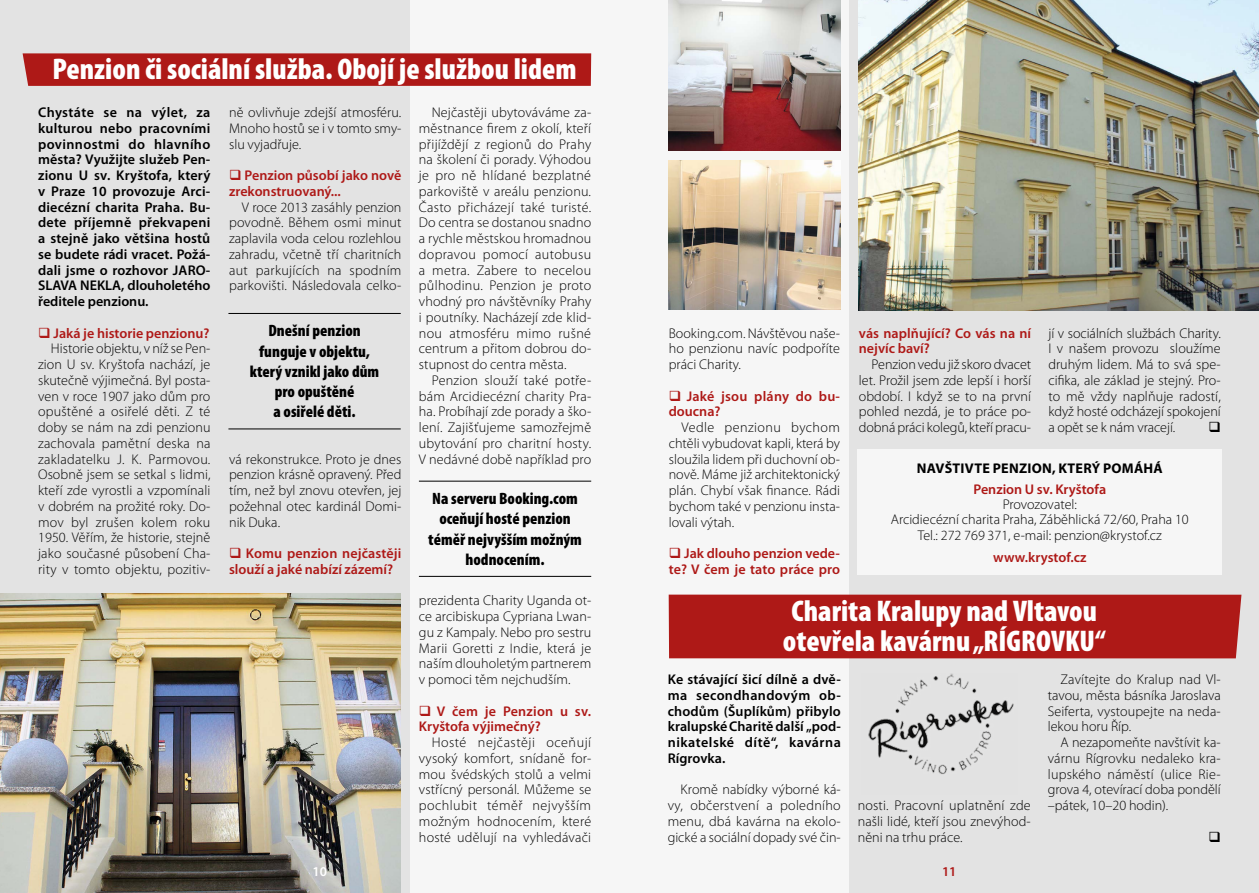
<style>
.page{position:relative;width:1259px;height:893px;background:#fff}
.page>*{position:absolute;margin:0;border:0;box-sizing:border-box;transform-origin:0 0}
.t1{font:900 condensed 30px/30px "Myriad Pro";color:#fff}
.t2{font:900 condensed 16.5px/20.2px "Myriad Pro";color:#000;text-align:center}
.t3{font:300 14.1px/15.8px "Myriad Pro";letter-spacing:.005em;color:#000;text-align:justify}
.t4{font:600 14.1px/15.8px "Myriad Pro";color:#000;text-align:justify}
.t5{font:600 14.1px/15.8px "Myriad Pro";color:#ae1917}
.t6{font:700 14.1px "Myriad Pro";letter-spacing:.02em;color:#000}
.t7{font:600 13.5px "Myriad Pro";color:#ae1917}
.t8{font:600 13.5px "Myriad Pro";color:#fff}
.s1{color:#ae1917}
.s2{font-weight:600;color:#ae1917}
</style>
<div class="page">
<div style="left:410px;top:0;width:439px;height:893px;background:#f6f6f6"></div>
<div style="left:0;top:0;width:410px;height:893px;background:#e3e3e3"></div>
<div style="left:849px;top:0;width:410px;height:893px;background:#e3e3e3"></div>
<img style="left:0;top:594px;width:401px;height:299px">
<div style="left:23px;top:53px;width:568px;height:33px;background:#ae1917"></div>
<img style="left:868px;top:673px;width:146px;height:101px">
<div style="left:668px;top:595px;width:573px;height:63px;background:#ae1917"></div>
<hr style="left:228px;top:313px;width:173px;height:1px;background:#000">
<hr style="left:228px;top:429px;width:173px;height:1px;background:#000">
<img style="left:668px;top:161px;width:172px;height:149px">
<img style="left:669px;top:0;width:171px;height:151px">
<hr style="left:419px;top:481px;width:172px;height:1px;background:#000">
<hr style="left:419px;top:576px;width:172px;height:1px;background:#000">
<img style="left:859px;top:0;width:400px;height:310px">
<div style="left:858px;top:450px;width:363px;height:125px;background:#f6f6f6"></div>
<h1 class="t1" style="left:53px;top:53px;width:525px">Penzion či sociální služba. Obojí je službou lidem</h1>
<p class="t4" style="left:38px;top:104px;width:174px">Chystáte se na výlet, za kulturou nebo pracovními povinnostmi do hlavního města? Využijte služeb Pen&shy;zionu U sv. Kryštofa, který v Praze 10 provozuje Arci&shy;diecézní charita Praha. Bu&shy;dete příjemně překvapeni a stejně jako většina hostů se budete rádi vracet. Požá&shy;dali jsme o rozhovor JARO-SLAVA NEKLA, dlouholetého ředitele penzionu.</p>
<p class="t3" style="left:38px;top:325px;width:174px;text-align:right"><span class="s1">❑</span> <span class="s2">Jaká je historie penzionu?<br></span>Historie objektu, v níž se Pen&shy;zion U sv. Kryštofa nachází, je skutečně výjimečná. Byl posta&shy;ven v roce 1907 jako dům pro opuštěné a osiřelé děti. Z té doby se nám na zdi penzionu zachovala pamětní deska na zakladatelku J. K. Parmovou.<br>Osobně jsem se setkal s lidmi, kteří zde vyrostli a vzpomínali v dobrém na prožité roky. Do&shy;mov byl zrušen kolem roku<br>1950. Věřím, že historie, stejně jako současné působení Cha&shy;rity v tomto objektu, pozitiv-</p>
<p class="t3" style="left:229px;top:104px;width:174px">ně ovlivňuje zdejší atmosféru.<br>Mnoho hostů se i v tomto smy&shy;slu vyjadřuje.</p>
<p class="t5" style="left:229px;top:167px;width:174px">❑ Penzion působí jako nově zrekonstruovaný...</p>
<p class="t3" style="left:229px;top:199px;width:174px;text-indent:13px">V roce 2013 zasáhly penzion povodně. Během osmi minut zaplavila voda celou rozlehlou zahradu, včetně tří charitních aut parkujících na spodním parkovišti. Následovala celko-</p>
<p class="t2" style="left:250px;top:320px;width:131px">Dnešní penzion funguje v objektu, který vznikl jako dům pro opuštěné<br>a osiřelé děti.</p>
<p class="t3" style="left:229px;top:451px;width:174px">vá rekonstrukce. Proto je dnes penzion krásně opravený. Před tím, než byl znovu otevřen, jej požehnal otec kardinál Domi&shy;nik Duka.</p>
<p class="t5" style="left:229px;top:545px;width:174px">❑ Komu penzion nejčastěji slouží a jaké nabízí zázemí?</p>
<p class="t8" style="left:312px;top:863px;width:16px">10</p>
<p class="t3" style="left:419px;top:104px;width:174px;text-indent:13px">N ejčastěji ubytováváme za&shy;městnance firem z okolí, kteří přijíždějí z regionů do Prahy na školení či porady. Výhodou je pro ně hlídané bezplatné parkoviště v areálu penzionu.<br>Často přicházejí také turisté.<br>Do centra se dostanou snadno a rychle městskou hromadnou dopravou pomocí autobusu a metra. Zabere to necelou půlhodinu. Penzion je proto vhodný pro návštěvníky Prahy i poutníky. Nacházejí zde klid&shy;nou atmosféru mimo rušné centrum a přitom dobrou do&shy;stupnost do centra města.</p>
<p class="t3" style="left:419px;top:372px;width:174px;text-indent:13px">Penzion slouží také potře&shy;bám Arcidiecézní charity Pra&shy;ha. Probíhají zde porady a ško&shy;lení. Zajišťujeme samozřejmě ubytování pro charitní hosty.<br>V nedávné době například pro</p>
<p class="t2" style="left:428px;top:488px;width:155px">Na serveru Booking.com oceňují hosté penzion téměř nejvyšším možným hodnocením.</p>
<p class="t3" style="left:419px;top:593px;width:174px">prezidenta Charity Uganda ot&shy;ce arcibiskupa Cypriana Lwan&shy;gu z Kampaly. Nebo pro sestru Marii Goretti z I ndie, která je naším dlouholetým partnerem v pomoci těm nejchudším.</p>
<p class="t5" style="left:419px;top:703px;width:174px">❑ V čem je Penzion u sv.<br>Kryštofa výjimečný?</p>
<p class="t3" style="left:419px;top:734px;width:174px;text-indent:13px">Hosté nejčastěji oceňují vysoký komfort, snídaně for&shy;mou švédských stolů a velmi vstřícný personál. Můžeme se pochlubit téměř nejvyšším možným hodnocením, které hosté udělují na vyhledávači</p>
<p class="t3" style="left:669px;top:325px;width:173px">Booking.com. N ávštěvou naše&shy;ho penzionu navíc podpoříte práci Charity.</p>
<p class="t5" style="left:669px;top:388px;width:173px">❑ Jaké jsou plány do bu&shy;doucna?</p>
<p class="t3" style="left:669px;top:419px;width:173px;text-indent:13px">Vedle penzionu bychom chtěli vybudovat kapli, která by sloužila lidem při duchovní ob&shy;nově. Máme již architektonický plán. Chybí však finance. Rádi bychom také v penzionu insta&shy;lovali výtah.</p>
<p class="t5" style="left:669px;top:545px;width:173px">❑ Jak dlouho penzion vede&shy;te? V čem je tato práce pro</p>
<p class="t5" style="left:859px;top:325px;width:174px">vás naplňující? Co vás na ní nejvíc baví?</p>
<p class="t3" style="left:859px;top:356px;width:174px;text-indent:13px">Penzion vedu již skoro dvacet let. Prožil jsem zde lepší i horší období. I když se to na první pohled nezdá, je to práce po&shy;dobná práci kolegů, kteří pracu-</p>
<p class="t3" style="left:1048px;top:325px;width:174px">jí v sociálních službách Charity.<br>I v našem provozu sloužíme druhým lidem. Má to svá spe&shy;cifika, ale základ je stejný. Pro&shy;to mě vždy naplňuje radostí, když hosté odcházejí spokojení a opět se k nám vracejí.</p>
<p class="t6" style="left:917px;top:459px;width:248px">NAVŠTIVTE PENZION, KTERÝ POMÁHÁ</p>
<p class="t5" style="left:973px;top:481px;width:134px">Penzion U sv. Kryštofa</p>
<p class="t3" style="left:891px;top:496px;width:299px;text-align:center">Provozovatel:<br>Arcidiecézní charita Praha, Záběhlická 72/60, Praha 10<br>Tel.: 272 769 371, e-mail: penzion@krystof.cz</p>
<p class="t5" style="left:993px;top:549px;width:95px">www.krystof.cz</p>
<h1 class="t1" style="left:783px;top:595px;width:324px">Charita Kralupy nad Vltavou otevřela kavárnu „RÍGROVKU“</h1>
<p class="t4" style="left:668px;top:671px;width:174px">Ke stávající šicí dílně a dvě&shy;ma secondhandovým ob&shy;chodům (Šuplíkům) přibylo kralupské Charitě další „pod&shy;nikatelské dítě“, kavárna Rígrovka.</p>
<p class="t3" style="left:668px;top:782px;width:174px;text-indent:13px">Kromě nabídky výborné ká&shy;vy, občerstvení a poledního menu, dbá kavárna na ekolo&shy;gické a sociální dopady své čin-</p>
<p class="t3" style="left:858px;top:797px;width:174px">nosti. Pracovní uplatnění zde našli lidé, kteří jsou znevýhod&shy;něni na trhu práce.</p>
<p class="t7" style="left:942px;top:863px;width:16px">11</p>
<p class="t3" style="left:1047px;top:671px;width:174px;text-indent:13px">Zavítejte do Kralup nad Vl&shy;tavou, města básníka Jaroslava Seiferta, vystoupejte na neda&shy;lekou horu Říp.</p>
<p class="t3" style="left:1047px;top:734px;width:174px;text-indent:13px">A nezapomeňte navštívit ka&shy;várnu Rígrovku nedaleko kra&shy;lupského náměstí (ulice Rie&shy;grova 4, otevírací doba pondělí –pátek, 10–20 hodin).</p>
</div>
